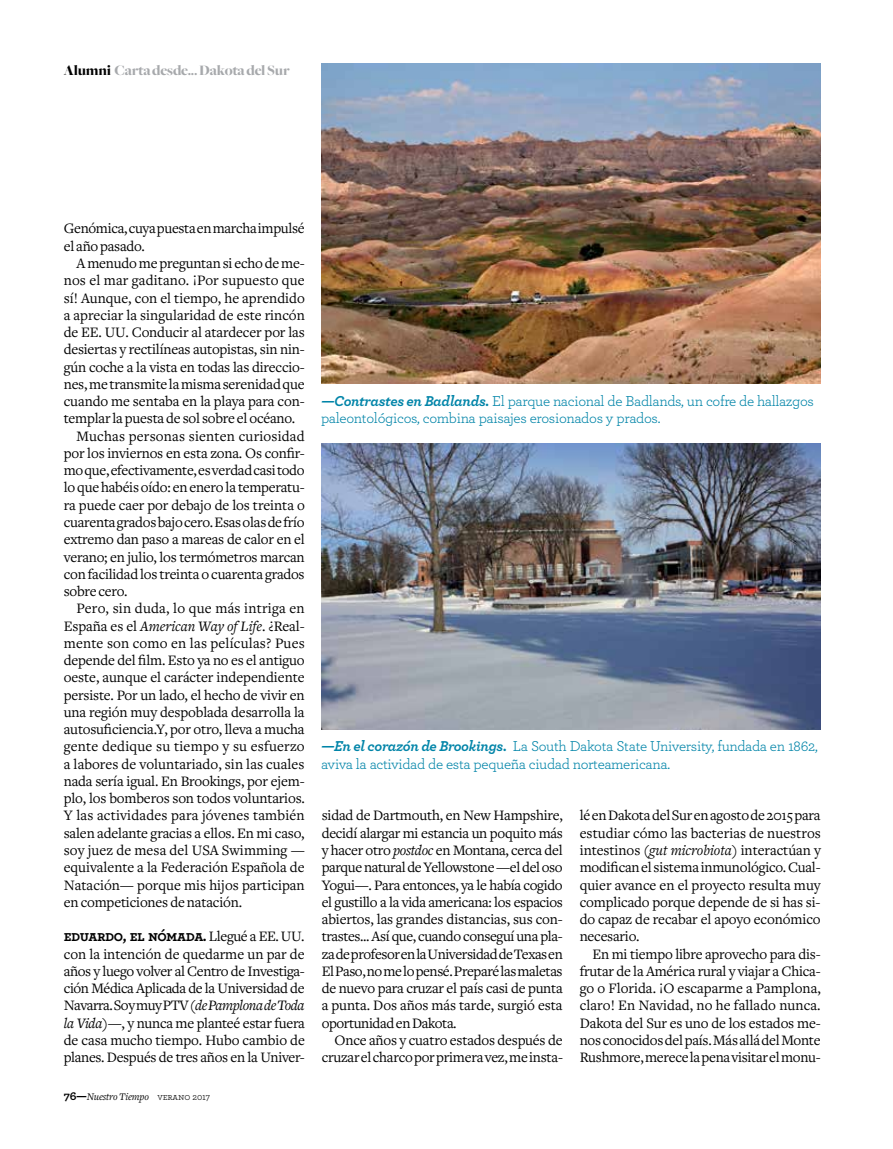
<style>
.page{position:relative;width:893px;height:1149px;background:#fff}
.page>*{position:absolute;margin:0;border:0;box-sizing:border-box;transform-origin:0 0}
.t1{font:15px/17.2px "Freight Text";letter-spacing:-.01em;color:#000;text-align:justify}
.t2{font:15px/17.2px "Archer";letter-spacing:-.02em;color:#0084a8}
.t3{font:15px "Freight Text";letter-spacing:.01em;color:#000}
.t4{font:15px "Freight Text";letter-spacing:.015em;color:#000}
.t5{font:900 15px "Freight Big";letter-spacing:-.01em;color:#a7a9ac}
.t6{font:15px "Archer Bold SC";letter-spacing:-.025em;color:#000}
.t7{font:italic 10.5px "Freight Text";letter-spacing:-.01em;color:#000}
.s1{color:#000}
.s2{font-style:italic}
.s3{font-family:"Freight Text"}
.s4{font-family:"Archer";font-weight:700;font-style:normal;font-size:12px}
.s5{font-family:"Archer Book SC";font-style:normal;font-size:9.75px}
.s6{font-family:"Archer";font-style:normal;font-size:9.75px}
.s7{font-weight:700;font-style:italic}
</style>
<div class="page">
<img style="left:321px;top:64px;width:499px;height:319px">
<img style="left:321px;top:443px;width:499px;height:286px">
<p class="t5" style="left:64px;top:62px;width:227px"><span class="s1">Alumni</span> Carta desde... Dakota del Sur</p>
<p class="t1" style="left:64px;top:220px;width:243px">Genómica, cuya puesta en marcha impulsé el año pasado.</p>
<p class="t1" style="left:77px;top:255px;width:230px">A menudo me preguntan si echo de me-</p>
<p class="t3" style="left:64px;top:272px;width:242px">nos el mar gaditano. ¡Por supuesto que</p>
<p class="t1" style="left:64px;top:289px;width:243px">sí! Aunque, con el tiempo, he aprendido</p>
<p class="t1" style="left:64px;top:306px;width:243px">a apreciar la singularidad de este rincón</p>
<p class="t1" style="left:64px;top:324px;width:243px">de EE. UU. Conducir al atardecer por las</p>
<p class="t1" style="left:64px;top:341px;width:242px">desiertas y rectilíneas autopistas, sin nin-</p>
<p class="t1" style="left:64px;top:358px;width:242px">gún coche a la vista en todas las direccio-</p>
<p class="t1" style="left:64px;top:375px;width:242px">nes, me transmite la misma serenidad que</p>
<p class="t1" style="left:64px;top:393px;width:242px">cuando me sentaba en la playa para con-</p>
<p class="t1" style="left:64px;top:410px;width:233px">templar la puesta de sol sobre el océano.</p>
<p class="t3" style="left:77px;top:427px;width:230px">Muchas personas sienten curiosidad</p>
<p class="t1" style="left:64px;top:444px;width:242px">por los inviernos en esta zona. Os confir-</p>
<p class="t1" style="left:64px;top:462px;width:242px">mo que, efectivamente, es verdad casi todo</p>
<p class="t1" style="left:64px;top:479px;width:242px">lo que habéis oído: en enero la temperatu-</p>
<p class="t1" style="left:64px;top:496px;width:242px">ra puede caer por debajo de los treinta o</p>
<p class="t1" style="left:64px;top:513px;width:242px">cuarenta grados bajo cero. Esas olas de frío</p>
<p class="t1" style="left:64px;top:531px;width:243px">extremo dan paso a mareas de calor en el</p>
<p class="t1" style="left:64px;top:548px;width:242px">verano; en julio, los termómetros marcan</p>
<p class="t1" style="left:64px;top:565px;width:242px">con facilidad los treinta o cuarenta grados</p>
<p class="t1" style="left:64px;top:582px;width:65px">sobre cero.</p>
<p class="t4" style="left:77px;top:600px;width:230px">Pero, sin duda, lo que más intriga en</p>
<p class="t1" style="left:64px;top:617px;width:242px">España es el <span class="s2">American Way of Life</span>. ¿Real-</p>
<p class="t3" style="left:64px;top:634px;width:242px">mente son como en las películas? Pues</p>
<p class="t1" style="left:64px;top:651px;width:242px">depende del film. Esto ya no es el antiguo</p>
<p class="t1" style="left:64px;top:669px;width:242px">oeste, aunque el carácter independiente</p>
<p class="t1" style="left:64px;top:686px;width:242px">persiste. Por un lado, el hecho de vivir en</p>
<p class="t1" style="left:64px;top:703px;width:242px">una región muy despoblada desarrolla la</p>
<p class="t1" style="left:64px;top:720px;width:242px">autosuficiencia.Y, por otro, lleva a mucha</p>
<p class="t4" style="left:64px;top:738px;width:242px">gente dedique su tiempo y su esfuerzo</p>
<p class="t1" style="left:64px;top:755px;width:242px">a labores de voluntariado, sin las cuales</p>
<p class="t1" style="left:64px;top:772px;width:242px">nada sería igual. En Brookings, por ejem-</p>
<p class="t1" style="left:64px;top:789px;width:243px">plo, los bomberos son todos voluntarios.</p>
<p class="t3" style="left:64px;top:807px;width:242px">Y las actividades para jóvenes también</p>
<p class="t1" style="left:64px;top:824px;width:242px">salen adelante gracias a ellos. En mi caso,</p>
<p class="t1" style="left:64px;top:841px;width:243px">soy juez de mesa del USA Swimming —</p>
<p class="t1" style="left:64px;top:858px;width:242px">equivalente a la Federación Española de</p>
<p class="t1" style="left:64px;top:876px;width:242px">Natación— porque mis hijos participan</p>
<p class="t1" style="left:64px;top:893px;width:180px">en competiciones de natación.</p>
<p class="t6" style="left:64px;top:926px;width:242px">eduardo, el nómada. <span class="s3">Llegué a EE. UU.</span></p>
<p class="t1" style="left:64px;top:945px;width:243px">con la intención de quedarme un par de años y luego volver al Centro de Investiga&shy;ción Médica Aplicada de la Universidad de Navarra. Soy muy PTV (<span class="s2">de Pamplona de Toda la Vida</span>)—, y nunca me planteé estar fuera de casa mucho tiempo. Hubo cambio de planes. Después de tres años en la Univer-</p>
<p class="t7" style="left:64px;top:1090px;width:148px"><span class="s4">76—</span>Nuestro Tiempo <span class="s5">verano</span> <span class="s6">2017</span></p>
<p class="t2" style="left:321px;top:392px;width:494px"><span class="s7">—Contrastes en Badlands.</span> El parque nacional de Badlands, un cofre de hallazgos paleontológicos, combina paisajes erosionados y prados.</p>
<p class="t2" style="left:321px;top:737px;width:498px"><span class="s7">—En el corazón de Brookings.</span> La South Dakota State University, fundada en 1862, aviva la actividad de esta pequeña ciudad norteamericana.</p>
<p class="t1" style="left:580px;top:807px;width:243px">lé en Dakota del Sur en agosto de 2015 para estudiar cómo las bacterias de nuestros intestinos (<span class="s2">gut microbiota</span>) interactúan y modifican el sistema inmunológico. Cual&shy;quier avance en el proyecto resulta muy complicado porque depende de si has si&shy;do capaz de recabar el apoyo económico necesario.</p>
<p class="t1" style="left:580px;top:945px;width:243px;text-indent:13px">En mi tiempo libre aprovecho para dis&shy;frutar de la América rural y viajar a Chica&shy;go o Florida. ¡O escaparme a Pamplona, claro! En Navidad, no he fallado nunca.<br>Dakota del Sur es uno de los estados me&shy;nos conocidos del país. Más allá del Monte Rushmore, merece la pena visitar el monu-</p>
<p class="t1" style="left:322px;top:807px;width:243px">sidad de Dartmouth, en New Hampshire, decidí alargar mi estancia un poquito más y hacer otro <span class="s2">postdoc</span> en Montana, cerca del parque natural de Yellowstone —el del oso Yogui—. Para entonces, ya le había cogido el gustillo a la vida americana: los espacios abiertos, las grandes distancias, sus con&shy;trastes... Así que, cuando conseguí una pla&shy;za de profesor en la Universidad de Texas en El Paso, no me lo pensé. Preparé las maletas de nuevo para cruzar el país casi de punta a punta. Dos años más tarde, surgió esta oportunidad en Dakota.</p>
<p class="t1" style="left:322px;top:1031px;width:243px;text-align:right">Once años y cuatro estados después de cruzar el charco por primera vez, me insta-</p>
</div>
